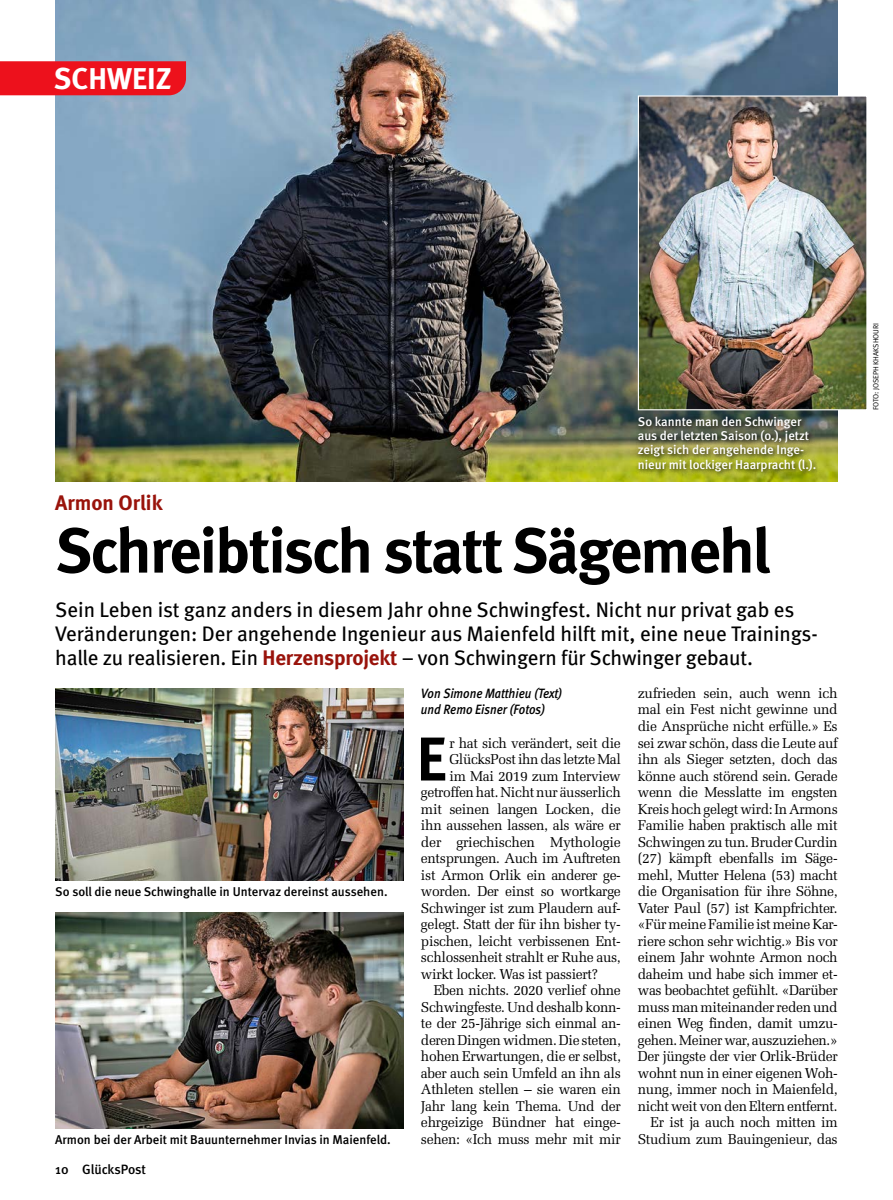
<style>
.page{position:relative;width:893px;height:1200px;background:#fff}
.page>*{position:absolute;margin:0;border:0;box-sizing:border-box;transform-origin:0 0}
.t1{font:700 63px "Meta";letter-spacing:-.025em;color:#000}
.t2{font:700 61.8px "Meta";color:#000}
.t3{font:700 30px "Meta";letter-spacing:.005em;color:#fff}
.t4{font:21px/24px "Meta";letter-spacing:-.005em;color:#000}
.t5{font:700 21px "Meta";color:#99130b}
.t6{font:14.25px/16.5px "Melior LT Std";letter-spacing:-.025em;color:#000;text-align:right}
.t7{font:14.25px "Melior LT Std";letter-spacing:-.025em;color:#000;scale:.96 1}
.t8{font:italic 500 13.5px/16.5px "Meta";color:#000;scale:.9 1}
.t9{font:500 13.5px "Meta";color:#000}
.t10{font:500 12.75px/14.2px "Meta";color:#fff}
.t11{font:500 12.75px "Meta";color:#000}
.t12{font:7.5px "Meta Normal";letter-spacing:-.005em;color:#000}
.s1{font-weight:700;color:#99130b}
</style>
<div class="page">
<img style="left:55px;top:0;width:783px;height:481px">
<img style="left:55px;top:912px;width:349px;height:216px">
<img style="left:55px;top:688px;width:349px;height:192px">
<img style="left:640px;top:97px;width:225px;height:311px">
<div style="left:638px;top:95px;width:229px;height:315px;border:1px solid #fff"></div>
<div style="left:0;top:61px;width:186px;height:34px;background:#ed111c"></div>
<div style="left:635px;top:413px;width:187px;height:64px;background:#000;opacity:.8"></div>
<h3 class="t3" style="left:54px;top:60px;width:119px">SCHWEIZ</h3>
<p class="t10" style="left:638px;top:414px;width:180px">So kannte man den Schwinger aus der letzten Saison (o.), jetzt zeigt sich der angehende Inge&shy;nieur mit lockiger Haarpracht (l.).</p>
<h3 class="t5" style="left:55px;top:490px;width:109px">Armon Orlik</h3>
<h1 class="t1" style="left:55px;top:513px;width:716px">Schreibtisch statt Sägemehl</h1>
<p class="t4" style="left:55px;top:597px;width:764px">Sein Leben ist ganz anders in diesem Jahr ohne Schwingfest. Nicht nur privat gab es<br>Veränderungen: Der angehende Ingenieur aus Maienfeld hilft mit, eine neue Trainings&shy;halle zu realisieren. Ein <span class="s1">Herzensprojekt</span> – von Schwingern für Schwinger gebaut.</p>
<p class="t11" style="left:55px;top:884px;width:334px">So soll die neue Schwinghalle in Untervaz dereinst aussehen.</p>
<p class="t11" style="left:55px;top:1131px;width:337px">Armon bei der Arbeit mit Bauunternehmer Invias in Maienfeld.</p>
<p class="t9" style="left:55px;top:1160px;width:92px">10 GlücksPost</p>
<p class="t8" style="left:421px;top:684px;width:158px">Von Simone Matthieu (Text) und Remo Eisner (Fotos)</p>
<h2 class="t2" style="left:417px;top:722px;width:31px">E</h2>
<p class="t6" style="left:449px;top:734px;width:173px">r hat sich verändert, seit die</p>
<p class="t7" style="left:449px;top:750px;width:180px">GlücksPost ihn das letzte Mal</p>
<p class="t6" style="left:449px;top:767px;width:173px">im Mai 2019 zum Interview</p>
<p class="t6" style="left:421px;top:783px;width:201px">getroffen hat. Nicht nur äusserlich</p>
<p class="t6" style="left:421px;top:800px;width:201px">mit seinen langen Locken, die</p>
<p class="t6" style="left:421px;top:816px;width:201px">ihn aussehen lassen, als wäre er</p>
<p class="t6" style="left:421px;top:833px;width:201px">der griechischen Mythologie</p>
<p class="t6" style="left:421px;top:849px;width:201px">entsprungen. Auch im Auftreten</p>
<p class="t6" style="left:421px;top:866px;width:201px">ist Armon Orlik ein anderer ge-</p>
<p class="t6" style="left:421px;top:882px;width:201px">worden. Der einst so wortkarge</p>
<p class="t6" style="left:421px;top:899px;width:201px">Schwinger ist zum Plaudern auf-</p>
<p class="t6" style="left:421px;top:915px;width:201px">gelegt. Statt der für ihn bisher ty-</p>
<p class="t6" style="left:421px;top:932px;width:201px">pischen, leicht verbissenen Ent-</p>
<p class="t6" style="left:421px;top:948px;width:201px">schlossenheit strahlt er Ruhe aus,</p>
<p class="t6" style="left:421px;top:965px;width:178px">wirkt locker. Was ist passiert?</p>
<p class="t6" style="left:434px;top:981px;width:189px">Eben nichts. 2020 verlief ohne</p>
<p class="t6" style="left:421px;top:998px;width:201px">Schwingfeste. Und deshalb konn-</p>
<p class="t6" style="left:421px;top:1014px;width:201px">te der 25-Jährige sich einmal an-</p>
<p class="t6" style="left:421px;top:1031px;width:201px">deren Dingen widmen. Die steten,</p>
<p class="t6" style="left:421px;top:1047px;width:201px">hohen Erwartungen, die er selbst,</p>
<p class="t6" style="left:421px;top:1064px;width:201px">aber auch sein Umfeld an ihn als</p>
<p class="t6" style="left:421px;top:1080px;width:201px">Athleten stellen – sie waren ein</p>
<p class="t6" style="left:421px;top:1097px;width:201px">Jahr lang kein Thema. Und der</p>
<p class="t6" style="left:421px;top:1113px;width:200px">ehrgeizige Bündner hat einge-</p>
<p class="t6" style="left:421px;top:1130px;width:201px">sehen: «Ich muss mehr mit mir</p>
<p class="t6" style="left:638px;top:684px;width:201px">zufrieden sein, auch wenn ich mal ein Fest nicht gewinne und die Ansprüche nicht erfülle.» Es sei zwar schön, dass die Leute auf ihn als Sieger setzten, doch das könne auch störend sein. Gerade wenn die Messlatte im engsten<br>Kreis hoch gelegt wird: In Armons<br>Familie haben praktisch alle mit<br>Schwingen zu tun. Bruder Curdin (27) kämpft ebenfalls im Säge&shy;mehl, Mutter Helena (53) macht die Organisation für ihre Söhne,<br>Vater Paul (57) ist Kampfrichter. «Für meine Familie ist meine Kar&shy;riere schon sehr wichtig.» Bis vor einem Jahr wohnte Armon noch daheim und habe sich immer et&shy;was beobachtet gefühlt. «Darüber muss man miteinander reden und einen Weg finden, damit umzu&shy;gehen. Meiner war, auszuziehen.»<br>Der jüngste der vier Orlik-Brüder wohnt nun in einer eigenen Woh&shy;nung, immer noch in Maienfeld, nicht weit von den Eltern entfernt.<br>Er ist ja auch noch mitten im<br>Studium zum Bauingenieur, das</p>
<p class="t12" style="left:872px;top:409px;width:88px;rotate:-90deg">FOTO: JOSEPH KHAKSHOURI</p>
</div>
